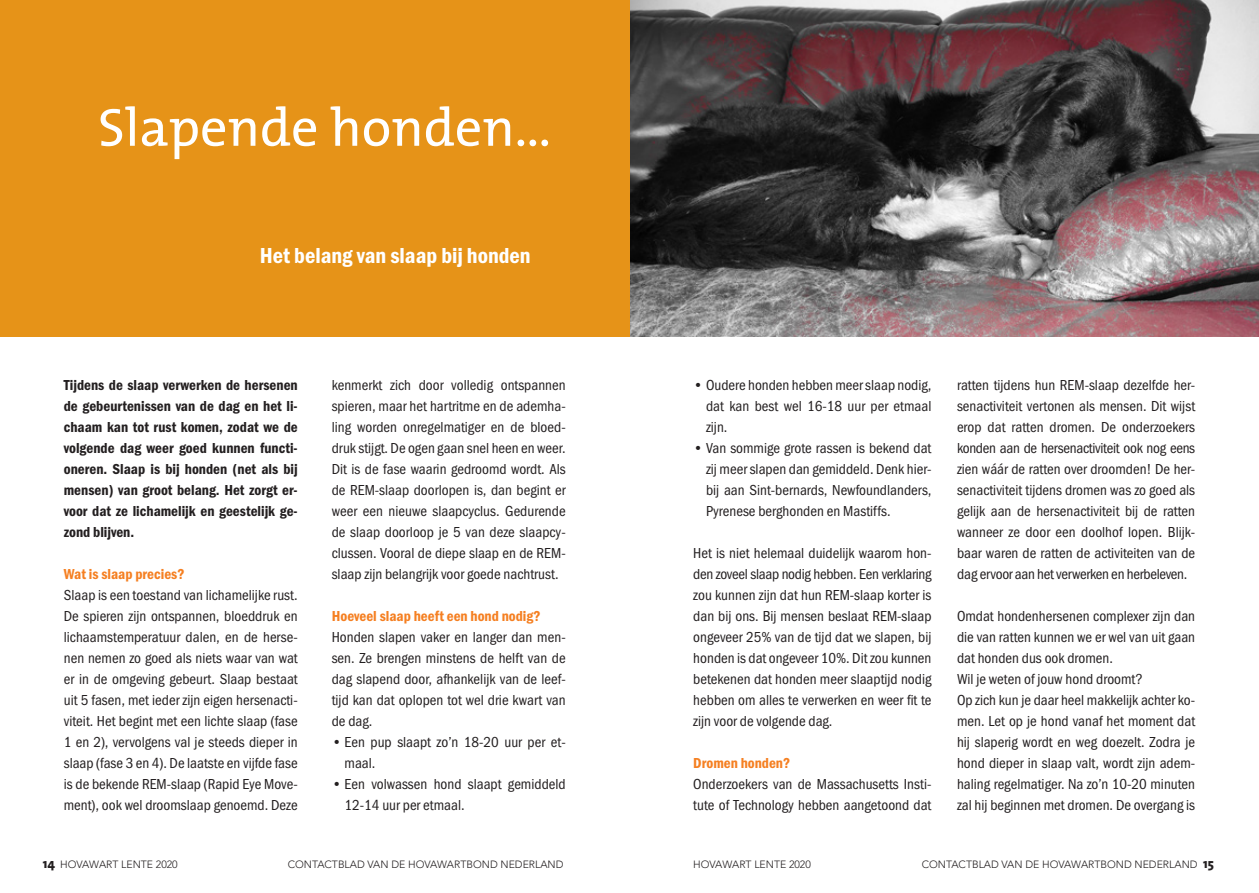
<style>
.page{position:relative;width:1259px;height:893px;background:#fff}
.page>*{position:absolute;margin:0;border:0;box-sizing:border-box;transform-origin:0 0}
.t1{font:54px "The Mix";color:#fff}
.t2{font:22.5px "Franklin Got URWTCE Dem Con";color:#fff}
.t3{font:15px/21px "Franklin Got URWTCE Boo Con";color:#231f20;text-align:justify}
.t4{font:15px/21px "Franklin Got URWTCE Dem Con";color:#231f20;text-align:justify}
.t5{font:15px "Franklin Got URWTCE Dem Con";color:#f57f21}
.t6{font:300 10.5px "Avenir";color:#231f20}
.s1{font-family:"The Sans";font-weight:800;font-size:13.5px}
</style>
<div class="page">
<img style="left:629px;top:0;width:630px;height:336px">
<div style="left:0;top:0;width:629px;height:336px;background:#e69318"></div>
<p class="t1" style="left:98px;top:83px;width:454px">Slapende honden...</p>
<p class="t2" style="left:260px;top:242px;width:272px">Het belang van slaap bij honden</p>
<p class="t4" style="left:64px;top:375px;width:235px">Tijdens de slaap verwerken de hersenen de gebeurtenissen van de dag en het li&shy;chaam kan tot rust komen, zodat we de volgende dag weer goed kunnen functi&shy;oneren. Slaap is bij honden (net als bij mensen) van groot belang. Het zorgt er&shy;voor dat ze lichamelijk en geestelijk ge&shy;zond blijven.</p>
<p class="t5" style="left:64px;top:565px;width:122px">Wat is slaap precies?</p>
<p class="t3" style="left:64px;top:585px;width:235px">Slaap is een toestand van lichamelijke rust.<br>De spieren zijn ontspannen, bloeddruk en lichaamstemperatuur dalen, en de herse&shy;nen nemen zo goed als niets waar van wat er in de omgeving gebeurt. Slaap bestaat uit 5 fasen, met ieder zijn eigen hersenacti&shy;viteit. Het begint met een lichte slaap (fase 1 en 2), vervolgens val je steeds dieper in slaap (fase 3 en 4). De laatste en vijfde fase is de bekende REM-slaap (Rapid Eye Move&shy;ment), ook wel droomslaap genoemd. Deze</p>
<p class="t3" style="left:332px;top:375px;width:235px">kenmerkt zich door volledig ontspannen spieren, maar het hartritme en de ademha&shy;ling worden onregelmatiger en de bloed&shy;druk stijgt. De ogen gaan snel heen en weer.<br>Dit is de fase waarin gedroomd wordt. Als de REM-slaap doorlopen is, dan begint er weer een nieuwe slaapcyclus. Gedurende de slaap doorloop je 5 van deze slaapcy&shy;clussen. Vooral de diepe slaap en de REM&shy;slaap zijn belangrijk voor goede nachtrust.</p>
<p class="t5" style="left:332px;top:607px;width:210px">Hoeveel slaap heeft een hond nodig?</p>
<p class="t3" style="left:332px;top:627px;width:235px">Honden slapen vaker en langer dan men&shy;sen. Ze brengen minstens de helft van de dag slapend door, afhankelijk van de leef&shy;tijd kan dat oplopen tot wel drie kwart van de dag.</p>
<p class="t3" style="left:344px;top:732px;width:223px;text-indent:-13px">• Een pup slaapt zo’n 18-20 uur per et&shy;maal.</p>
<p class="t3" style="left:344px;top:774px;width:223px;text-indent:-13px">• Een volwassen hond slaapt gemiddeld<br>12-14 uur per etmaal.</p>
<p class="t3" style="left:706px;top:375px;width:227px;text-indent:-13px">• Oudere honden hebben meer slaap nodig, dat kan best wel 16-18 uur per etmaal zijn.</p>
<p class="t3" style="left:706px;top:438px;width:227px;text-indent:-13px">• Van sommige grote rassen is bekend dat zij meer slapen dan gemiddeld. Denk hier&shy;bij aan Sint-bernards, Newfoundlanders, Pyrenese berghonden en Mastiffs.</p>
<p class="t3" style="left:693px;top:543px;width:240px">Het is niet helemaal duidelijk waarom hon&shy;den zoveel slaap nodig hebben. Een verklaring zou kunnen zijn dat hun REM-slaap korter is dan bij ons. Bij mensen beslaat REM-slaap ongeveer 25% van de tijd dat we slapen, bij honden is dat ongeveer 10%. Dit zou kunnen betekenen dat honden meer slaaptijd nodig hebben om alles te verwerken en weer fit te zijn voor de volgende dag.</p>
<p class="t5" style="left:693px;top:754px;width:98px">Dromen honden?</p>
<p class="t3" style="left:693px;top:774px;width:240px">Onderzoekers van de Massachusetts Insti&shy;tute of Technology hebben aangetoond dat</p>
<p class="t3" style="left:957px;top:375px;width:240px">ratten tijdens hun REM-slaap dezelfde her&shy;senactiviteit vertonen als mensen. Dit wijst erop dat ratten dromen. De onderzoekers konden aan de hersenactiviteit ook nog eens zien wáár de ratten over droomden! De her&shy;senactiviteit tijdens dromen was zo goed als gelijk aan de hersenactiviteit bij de ratten wanneer ze door een doolhof lopen. Blijk&shy;baar waren de ratten de activiteiten van de dag ervoor aan het verwerken en herbeleven.</p>
<p class="t3" style="left:957px;top:606px;width:240px">Omdat hondenhersenen complexer zijn dan die van ratten kunnen we er wel van uit gaan dat honden dus ook dromen.</p>
<p class="t3" style="left:957px;top:669px;width:187px">Wil je weten of jouw hond droomt?</p>
<p class="t3" style="left:957px;top:690px;width:240px">Op zich kun je daar heel makkelijk achter ko&shy;men. Let op je hond vanaf het moment dat hij slaperig wordt en weg doezelt. Zodra je hond dieper in slaap valt, wordt zijn adem&shy;haling regelmatiger. Na zo’n 10-20 minuten zal hij beginnen met dromen. De overgang is</p>
<p class="t6" style="left:43px;top:858px;width:136px"><span class="s1">14</span> HOVAWART LENTE 2020</p>
<p class="t6" style="left:288px;top:858px;width:277px">CONTACTBLAD VAN DE HOVAWARTBOND NEDERLAND</p>
<p class="t6" style="left:693px;top:858px;width:119px">HOVAWART LENTE 2020</p>
<p class="t6" style="left:922px;top:858px;width:294px">CONTACTBLAD VAN DE HOVAWARTBOND NEDERLAND <span class="s1">15</span></p>
</div>
